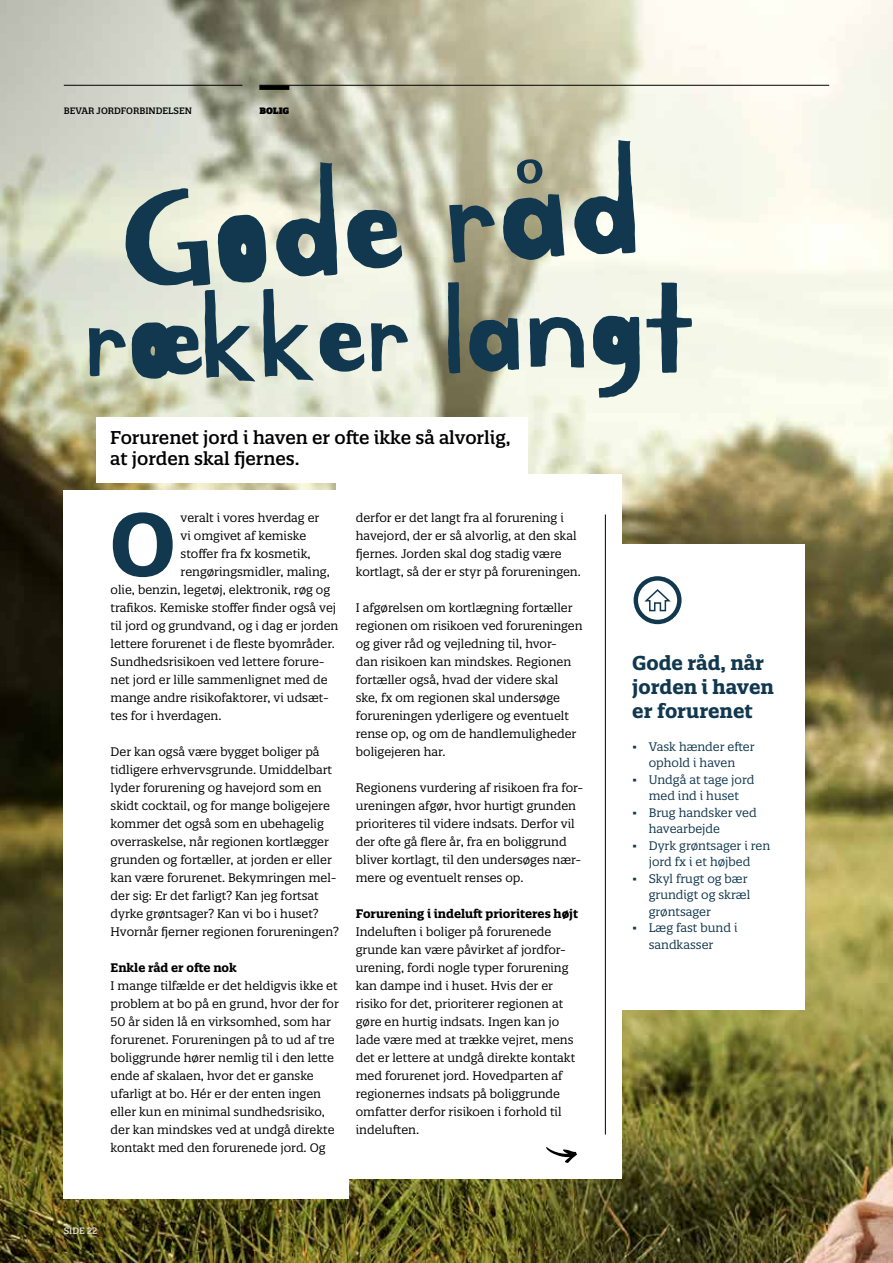
<style>
.page{position:relative;width:893px;height:1263px;background:#fff}
.page>*{position:absolute;margin:0;border:0;box-sizing:border-box;transform-origin:0 0}
.t1{font:160.65px "BMKIRANGHAERANG OTF";color:#11384e}
.t2{font:133.5px "BMKIRANGHAERANG OTF";color:#11384e}
.t3{font:700 87px "Quatro Slab";color:#11384e}
.t4{font:700 19.5px/24px "Quatro Slab";color:#11384e}
.t5{font:500 18px/21px "Quatro Slab";color:#000}
.t6{font:12px/18px "Quatro Slab";color:#000}
.t7{font:12px/16.5px "Quatro Slab";color:#11384e;text-align:center}
.t8{font:700 12px "Quatro Slab";color:#000}
.t9{font:9px "Quatro Slab Medium 5";color:#000}
.t10{font:500 9px "Quatro Slab";color:#e3e0d4}
.t11{font:900 9px "Quatro Slab";letter-spacing:-.005em;color:#000}
</style>
<div class="page">
<img style="left:0;top:0;width:893px;height:1263px">
<div style="left:63px;top:491px;width:286px;height:708px;background:#fff"></div>
<div style="left:96px;top:417px;width:432px;height:66px;background:#fff"></div>
<div style="left:336px;top:474px;width:286px;height:705px;background:#fff"></div>
<div style="left:597px;top:544px;width:208px;height:466px;background:#fff"></div>
<svg style="left:517px;top:159px;width:26px;height:25px"></svg>
<hr style="left:605px;top:514px;width:1px;height:620px;background:#000">
<svg style="left:546px;top:1147px;width:31px;height:16px"></svg>
<svg style="left:634px;top:576px;width:48px;height:48px"></svg>
<hr style="left:64px;top:85px;width:178px;height:1px;background:#000">
<hr style="left:259px;top:85px;width:570px;height:1px;background:#000">
<div style="left:259px;top:85px;width:30px;height:5px;background:#000"></div>
<p class="t9" style="left:64px;top:105px;width:130px">BEVAR JORDFORBINDELSEN</p>
<p class="t11" style="left:259px;top:105px;width:31px">BOLIG</p>
<h1 class="t1" style="left:116px;top:141px;width:520px;rotate:-4deg">Gode rad</h1>
<h1 class="t2" style="left:83px;top:255px;width:612px;rotate:-1deg">roekker langt</h1>
<p class="t5" style="left:110px;top:427px;width:402px">Forurenet jord i haven er ofte ikke så alvorlig, at jorden skal fjernes.</p>
<p class="t3" style="left:110px;top:489px;width:68px">O</p>
<p class="t6" style="left:181px;top:509px;width:140px">veralt i vores hverdag er</p>
<p class="t6" style="left:181px;top:527px;width:127px">vi omgivet af kemiske</p>
<p class="t6" style="left:181px;top:545px;width:132px">stoffer fra fx kosmetik,</p>
<p class="t6" style="left:181px;top:563px;width:151px">rengøringsmidler, maling,</p>
<p class="t6" style="left:111px;top:581px;width:221px">olie, benzin, legetøj, elektronik, røg og</p>
<p class="t6" style="left:111px;top:599px;width:227px">trafikos. Kemiske stoffer finder også vej</p>
<p class="t6" style="left:111px;top:617px;width:229px">til jord og grundvand, og i dag er jorden</p>
<p class="t6" style="left:111px;top:635px;width:226px">lettere forurenet i de fleste byområder.</p>
<p class="t6" style="left:111px;top:653px;width:216px">Sundhedsrisikoen ved lettere forure-</p>
<p class="t6" style="left:111px;top:671px;width:219px">net jord er lille sammenlignet med de</p>
<p class="t6" style="left:111px;top:689px;width:220px">mange andre risikofaktorer, vi udsæt-</p>
<p class="t6" style="left:111px;top:707px;width:112px">tes for i hverdagen.</p>
<p class="t6" style="left:111px;top:743px;width:230px">Der kan også være bygget boliger på tidligere erhvervsgrunde. Umiddelbart lyder forurening og havejord som en skidt cocktail, og for mange boligejere kommer det også som en ubehagelig overraskelse, når regionen kortlægger grunden og fortæller, at jorden er eller kan være forurenet. Bekymringen mel&shy;der sig: Er det farligt? Kan jeg fortsat dyrke grøntsager? Kan vi bo i huset?<br>Hvornår fjerner regionen forureningen?</p>
<h2 class="t8" style="left:111px;top:960px;width:128px">Enkle råd er ofte nok</h2>
<p class="t6" style="left:111px;top:977px;width:230px">I mange tilfælde er det heldigvis ikke et problem at bo på en grund, hvor der for 50 år siden lå en virksomhed, som har forurenet. Forureningen på to ud af tre boliggrunde hører nemlig til i den lette ende af skalaen, hvor det er ganske ufarligt at bo. Hér er der enten ingen eller kun en minimal sundhedsrisiko, der kan mindskes ved at undgå direkte kontakt med den forurenede jord. Og</p>
<p class="t6" style="left:356px;top:509px;width:227px">derfor er det langt fra al forurening i havejord, der er så alvorlig, at den skal fjernes. Jorden skal dog stadig være kortlagt, så der er styr på forureningen.</p>
<p class="t6" style="left:356px;top:599px;width:228px">I afgørelsen om kortlægning fortæller regionen om risikoen ved forureningen og giver råd og vejledning til, hvor-<br>dan risikoen kan mindskes. Regionen fortæller også, hvad der videre skal ske, fx om regionen skal undersøge forureningen yderligere og eventuelt rense op, og om de handlemuligheder boligejeren har.</p>
<p class="t6" style="left:356px;top:779px;width:229px">Regionens vurdering af risikoen fra for&shy;ureningen afgør, hvor hurtigt grunden prioriteres til videre indsats. Derfor vil der ofte gå flere år, fra en boliggrund bliver kortlagt, til den undersøges nær&shy;mere og eventuelt renses op.</p>
<h2 class="t8" style="left:356px;top:906px;width:224px">Forurening i indeluft prioriteres højt</h2>
<p class="t6" style="left:356px;top:923px;width:221px">Indeluften i boliger på forurenede grunde kan være påvirket af jordfor&shy;urening, fordi nogle typer forurening kan dampe ind i huset. Hvis der er risiko for det, prioriterer regionen at gøre en hurtig indsats. Ingen kan jo lade være med at trække vejret, mens det er lettere at undgå direkte kontakt med forurenet jord. Hovedparten af regionernes indsats på boliggrunde omfatter derfor risikoen i forhold til indeluften.</p>
<p class="t10" style="left:64px;top:1225px;width:35px">SIDE 22</p>
<h2 class="t4" style="left:632px;top:650px;width:143px">Gode råd, når jorden i haven er forurenet</h2>
<p class="t7" style="left:632px;top:738px;width:124px">• Vask hænder efter ophold i haven</p>
<p class="t7" style="left:632px;top:771px;width:124px">• Undgå at tage jord med ind i huset</p>
<p class="t7" style="left:649px;top:804px;width:109px;text-align:left;text-indent:-16px">• Brug handsker ved havearbejde</p>
<p class="t7" style="left:632px;top:837px;width:139px">• Dyrk grøntsager i ren jord fx i et højbed</p>
<p class="t7" style="left:649px;top:870px;width:103px;text-align:left;text-indent:-16px">• Skyl frugt og bær grundigt og skræl grøntsager</p>
<p class="t7" style="left:649px;top:919px;width:90px;text-align:left;text-indent:-16px">• Læg fast bund i sandkasser</p>
</div>
